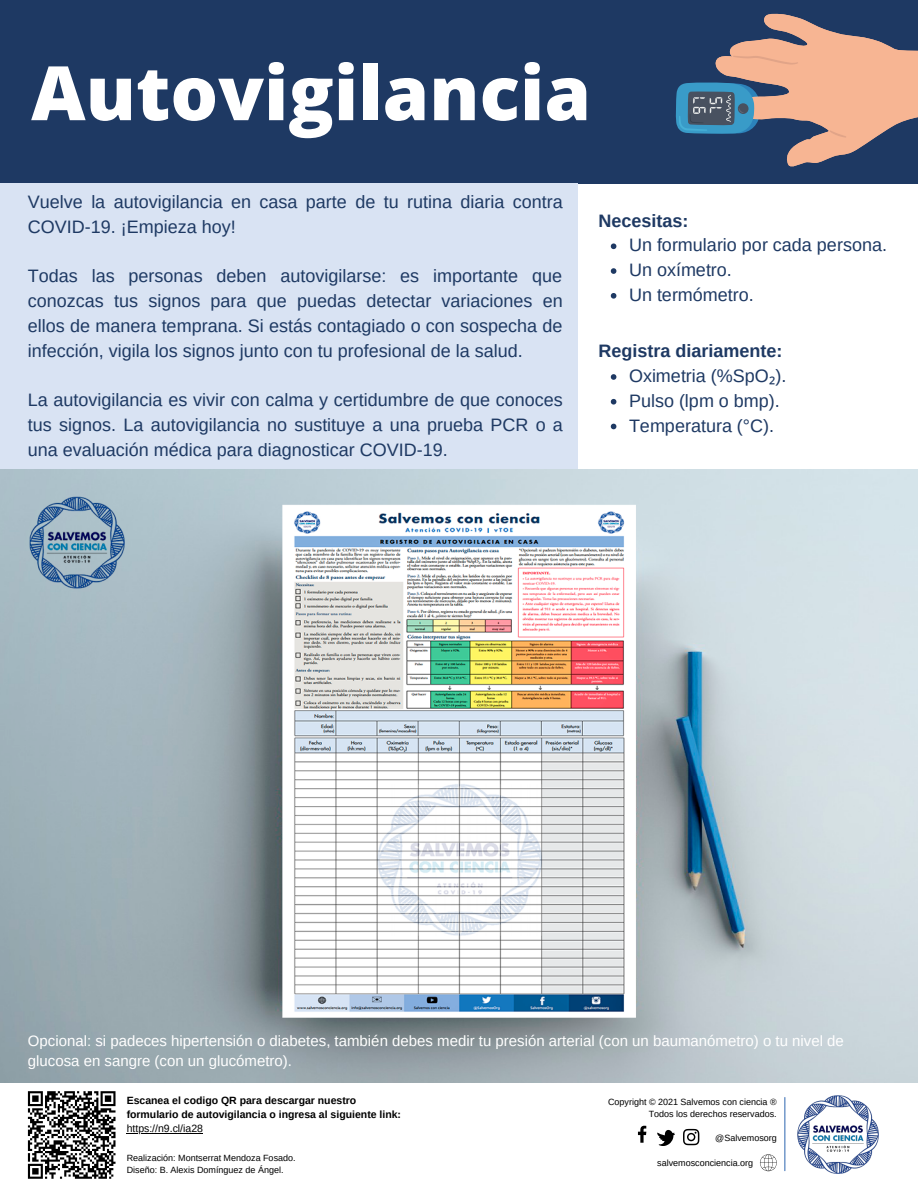
<style>
.page{position:relative;width:918px;height:1188px;background:#fff}
.page>*{position:absolute;margin:0;border:0;box-sizing:border-box;transform-origin:0 0}
.t1{font:800 75px "Open Sans";color:#fff}
.t2{font:18px/24.8px "Arimo";color:#1e3963;text-align:justify}
.t3{font:700 18px "Arimo";color:#1e3963}
.t4{font:15px/20.2px "Arimo";color:#fff}
.t5{font:700 10.5px "Arimo";color:#000}
.t6{font:10.5px "Arimo";color:#000}
.t7{font:9px "Arimo";color:#000}
.s1{font-family:"Noto Sans"}
</style>
<div class="page">
<div style="left:0;top:0;width:918px;height:183px;background:#1e3963"></div>
<img style="left:797px;top:1095px;width:82px;height:79px">
<svg style="left:760px;top:1154px;width:17px;height:17px"></svg>
<svg style="left:657px;top:1130px;width:18px;height:16px"></svg>
<svg style="left:683px;top:1129px;width:16px;height:16px"></svg>
<svg style="left:638px;top:1126px;width:8px;height:17px"></svg>
<hr style="left:784px;top:1098px;width:1px;height:73px;background:#4375b8">
<div style="left:0;top:183px;width:577px;height:287px;background:#d9e3f3"></div>
<svg style="left:676px;top:14px;width:242px;height:153px"></svg>
<img style="left:0;top:469px;width:918px;height:613px">
<svg style="left:28px;top:1091px;width:88px;height:88px"></svg>
<svg style="left:611px;top:243px;width:5px;height:6px"></svg>
<svg style="left:611px;top:268px;width:5px;height:6px"></svg>
<svg style="left:611px;top:293px;width:5px;height:6px"></svg>
<svg style="left:611px;top:374px;width:5px;height:6px"></svg>
<svg style="left:611px;top:399px;width:5px;height:6px"></svg>
<svg style="left:611px;top:424px;width:5px;height:5px"></svg>
<hr style="left:127px;top:1133px;width:76px;height:1px;background:#000">
<p class="t1" style="left:31px;top:40px;width:561px">Autovigilancia</p>
<p class="t2" style="left:28px;top:189px;width:537px">Vuelve la autovigilancia en casa parte de tu rutina diaria contra<br>COVID-19. ¡Empieza hoy!</p>
<p class="t2" style="left:28px;top:264px;width:536px">Todas las personas deben autovigilarse: es importante que conozcas tus signos para que puedas detectar variaciones en ellos de manera temprana. Si estás contagiado o con sospecha de infección, vigila los signos junto con tu profesional de la salud.</p>
<p class="t2" style="left:28px;top:387px;width:537px">La autovigilancia es vivir con calma y certidumbre de que conoces tus signos. La autovigilancia no sustituye a una prueba PCR o a una evaluación médica para diagnosticar COVID-19.</p>
<p class="t3" style="left:598px;top:210px;width:92px">Necesitas:</p>
<p class="t2" style="left:629px;top:233px;width:259px">Un formulario por cada persona.</p>
<p class="t2" style="left:629px;top:257px;width:104px">Un oxímetro.</p>
<p class="t2" style="left:629px;top:282px;width:126px">Un termómetro.</p>
<p class="t3" style="left:598px;top:341px;width:185px">Registra diariamente:</p>
<p class="t2" style="left:629px;top:363px;width:159px">Oximetria (%SpO<span class="s1">₂</span>).</p>
<p class="t2" style="left:629px;top:388px;width:152px">Pulso (lpm o bmp).</p>
<p class="t2" style="left:629px;top:413px;width:147px">Temperatura (°C).</p>
<p class="t4" style="left:28px;top:1031px;width:817px">Opcional: si padeces hipertensión o diabetes, también debes medir tu presión arterial (con un baumanómetro) o tu nivel de glucosa en sangre (con un glucómetro).</p>
<p class="t5" style="left:127px;top:1094px;width:231px">Escanea el codigo QR para descargar nuestro</p>
<p class="t5" style="left:127px;top:1108px;width:276px">formulario de autovigilancia o ingresa al siguiente link:</p>
<p class="t6" style="left:127px;top:1122px;width:78px">https://n9.cl/ia28</p>
<p class="t7" style="left:127px;top:1153px;width:170px">Realización: Montserrat Mendoza Fosado.</p>
<p class="t7" style="left:127px;top:1165px;width:158px">Diseño: B. Alexis Domínguez de Ángel.</p>
<p class="t7" style="left:608px;top:1097px;width:170px">Copyright © 2021 Salvemos con ciencia ®</p>
<p class="t7" style="left:649px;top:1109px;width:130px">Todos los derechos reservados.</p>
<p class="t7" style="left:715px;top:1132px;width:63px">@Salvemosorg</p>
<p class="t7" style="left:657px;top:1158px;width:98px">salvemosconciencia.org</p>
</div>
